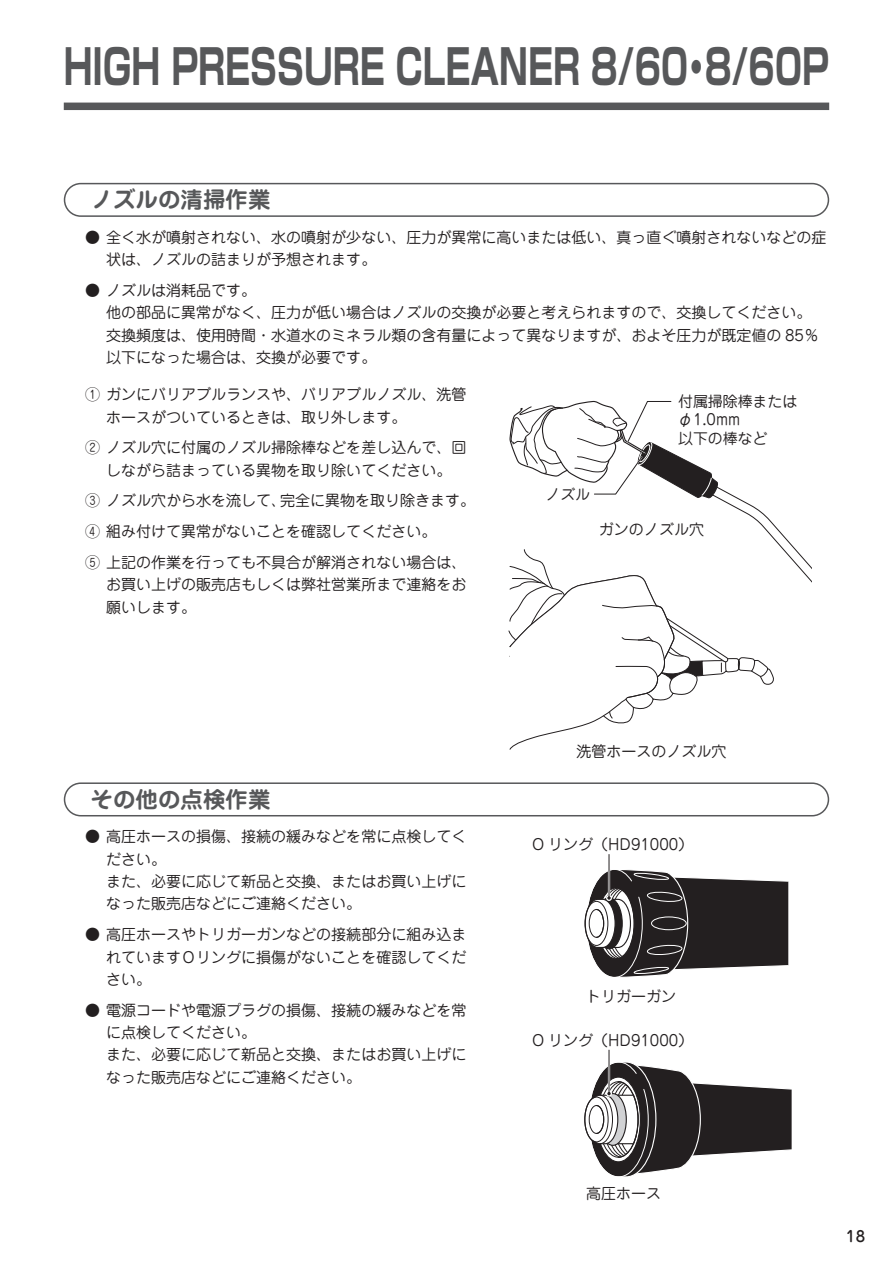
<style>
.page{position:relative;width:893px;height:1263px;background:#fff}
.page>*{position:absolute;margin:0;border:0;box-sizing:border-box;transform-origin:0 0}
.t1{font:700 48px "Shin Go Pro";color:#57585a;scale:.69 1}
.t2{font:700 22.5px "Jun 501 Pro";color:#57585a}
.t3{font:15px/22.4px "Jun 201 Pro";color:#231f20}
.t4{font:500 15px "Jun 34 Pro";color:#231f20}
.t5{font:14.85px/18px "Jun 201 Pro";color:#231f20}
</style>
<div class="page">
<div style="left:64px;top:103px;width:765px;height:7px;background:#57585a"></div>
<div style="left:64px;top:782px;width:765px;height:34px;border:2px solid #57585a;border-radius:16px"></div>
<div style="left:64px;top:183px;width:765px;height:34px;border:2px solid #57585a;border-radius:16px"></div>
<svg style="left:508px;top:400px;width:303px;height:350px"></svg>
<hr style="left:609px;top:854px;width:1px;height:44px;background:#231f20">
<svg style="left:584px;top:868px;width:205px;height:110px"></svg>
<hr style="left:609px;top:1050px;width:1px;height:43px;background:#231f20">
<svg style="left:584px;top:1061px;width:208px;height:116px"></svg>
<h1 class="t1" style="left:64px;top:28px;width:1110px">HIGH PRESSURE CLEANER 8/60・8/60P</h1>
<p class="t2" style="left:91px;top:182px;width:181px">ノズルの清掃作業</p>
<p class="t3" style="left:106px;top:224px;width:721px;text-indent:-21px">● 全く水が噴射されない、水の噴射が少ない、圧力が異常に高いまたは低い、真っ直ぐ噴射されないなどの症状は、ノズルの詰まりが予想されます。</p>
<p class="t3" style="left:106px;top:277px;width:714px;text-indent:-21px">● ノズルは消耗品です。<br>他の部品に異常がなく、圧力が低い場合はノズルの交換が必要と考えられますので、交換してください。交換頻度は、使用時間・水道水のミネラル類の含有量によって異なりますが、およそ圧力が既定値の 85％以下になった場合は、交換が必要です。</p>
<p class="t3" style="left:106px;top:382px;width:361px;text-indent:-21px">① ガンにバリアブルランスや、バリアブルノズル、洗管ホースがついているときは、取り外します。</p>
<p class="t3" style="left:85px;top:435px;width:383px;text-align:center">② ノズル穴に付属のノズル掃除棒などを差し込んで、回しながら詰まっている異物を取り除いてください。</p>
<p class="t3" style="left:85px;top:488px;width:392px">③ ノズル穴から水を流して、完全に異物を取り除きます。</p>
<p class="t3" style="left:85px;top:519px;width:353px">④ 組み付けて異常がないことを確認してください。</p>
<p class="t3" style="left:106px;top:550px;width:362px;text-align:justify;text-indent:-21px">⑤ 上記の作業を行っても不具合が解消されない場合は、お買い上げの販売店もしくは弊社営業所まで連絡をお願いします。</p>
<p class="t5" style="left:678px;top:391px;width:121px">付属掃除棒またはφ1.0mm<br>以下の棒など</p>
<p class="t5" style="left:545px;top:484px;width:46px">ノズル</p>
<p class="t3" style="left:599px;top:516px;width:106px">ガンのノズル穴</p>
<p class="t2" style="left:91px;top:782px;width:181px">その他の点検作業</p>
<p class="t3" style="left:106px;top:824px;width:362px;text-indent:-21px">● 高圧ホースの損傷、接続の緩みなどを常に点検してください。<br>また、必要に応じて新品と交換、またはお買い上げになった販売店などにご連絡ください。</p>
<p class="t3" style="left:106px;top:922px;width:362px;text-align:justify;text-indent:-21px">● 高圧ホースやトリガーガンなどの接続部分に組み込まれていますＯリングに損傷がないことを確認してください。</p>
<p class="t3" style="left:106px;top:997px;width:362px;text-indent:-21px">● 電源コードや電源プラグの損傷、接続の緩みなどを常に点検してください。<br>また、必要に応じて新品と交換、またはお買い上げになった販売店などにご連絡ください。</p>
<p class="t3" style="left:576px;top:738px;width:151px">洗管ホースのノズル穴</p>
<p class="t3" style="left:532px;top:831px;width:162px">O リング（HD91000）</p>
<p class="t3" style="left:586px;top:984px;width:91px">トリガーガン</p>
<p class="t3" style="left:532px;top:1027px;width:162px">O リング（HD91000）</p>
<p class="t3" style="left:586px;top:1180px;width:76px">高圧ホース</p>
<p class="t4" style="left:846px;top:1224px;width:20px">18</p>
</div>
